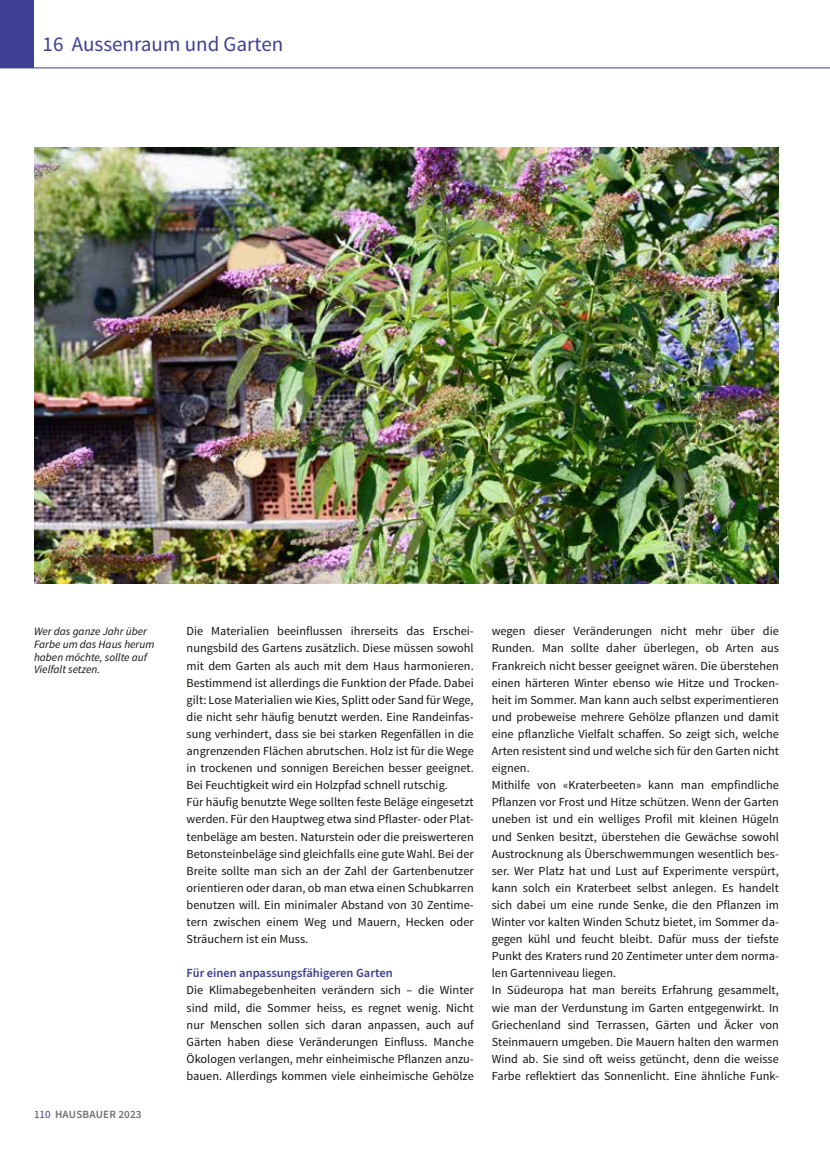
<style>
.page{position:relative;width:830px;height:1161px;background:#fff}
.page>*{position:absolute;margin:0;border:0;box-sizing:border-box;transform-origin:0 0}
.t1{font:21px "Source Sans Pro";color:#3d4093}
.t2{font:600 12.45px "Source Sans Pro";color:#3d4093}
.t3{font:12.3px/17.1px "Source Sans Pro";color:#12120d}
.t4{font:italic 11.25px/12.8px "Source Sans Pro";color:#12120d}
.t5{font:600 11.1px "Source Sans Pro";letter-spacing:.01em;color:#6f7070}
.s1{font-weight:400;color:#3d4093}
</style>
<div class="page">
<div style="left:0;top:0;width:34px;height:68px;background:#3d4093"></div>
<hr style="left:0;top:68px;width:829px;height:1px;background:#3d4093">
<img style="left:34px;top:148px;width:744px;height:436px">
<h1 class="t1" style="left:43px;top:31px;width:242px">16 Aussenraum und Garten</h1>
<p class="t4" style="left:34px;top:625px;width:122px">Wer das ganze Jahr über<br>Farbe um das Haus herum haben möchte, sollte auf<br>Vielfalt setzen.</p>
<p class="t5" style="left:34px;top:1107px;width:109px"><span class="s1">110</span> HAUSBAUER 2023</p>
<p class="t3" style="left:186px;top:623px;width:288px">Die Materialien beeinflussen ihrerseits das Erschei&shy;nungsbild des Gartens zusätzlich. Diese müssen sowohl mit dem Garten als auch mit dem Haus harmonieren.<br>Bestimmend ist allerdings die Funktion der Pfade. Dabei gilt: Lose Materialien wie Kies, Splitt oder Sand für Wege, die nicht sehr häufig benutzt werden. Eine Randeinfas&shy;sung verhindert, dass sie bei starken Regenfällen in die angrenzenden Flächen abrutschen. Holz ist für die Wege in trockenen und sonnigen Bereichen besser geeignet.<br>Bei Feuchtigkeit wird ein Holzpfad schnell rutschig.<br>Für häufig benutzte Wege sollten feste Beläge eingesetzt werden. Für den Hauptweg etwa sind Pflaster- oder Plat&shy;tenbeläge am besten. Naturstein oder die preiswerteren Betonsteinbeläge sind gleichfalls eine gute Wahl. Bei der Breite sollte man sich an der Zahl der Gartenbenutzer orientieren oder daran, ob man etwa einen Schubkarren benutzen will. Ein minimaler Abstand von 30 Zentime&shy;tern zwischen einem Weg und Mauern, Hecken oder Sträuchern ist ein Muss.</p>
<p class="t2" style="left:186px;top:965px;width:207px">Für einen anpassungsfähigeren Garten</p>
<p class="t3" style="left:186px;top:982px;width:288px;text-align:justify">Die Klimabegebenheiten verändern sich – die Winter sind mild, die Sommer heiss, es regnet wenig. Nicht nur Menschen sollen sich daran anpassen, auch auf Gärten haben diese Veränderungen Einfluss. Manche Ökologen verlangen, mehr einheimische Pflanzen anzu&shy;bauen. Allerdings kommen viele einheimische Gehölze</p>
<p class="t3" style="left:491px;top:623px;width:288px">wegen dieser Veränderungen nicht mehr über die Runden. Man sollte daher überlegen, ob Arten aus Frankreich nicht besser geeignet wären. Die überstehen einen härteren Winter ebenso wie Hitze und Trocken&shy;heit im Sommer. Man kann auch selbst experimentieren und probeweise mehrere Gehölze pflanzen und damit eine pflanzliche Vielfalt schaffen. So zeigt sich, welche Arten resistent sind und welche sich für den Garten nicht eignen.<br>Mithilfe von «Kraterbeeten» kann man empfindliche Pflanzen vor Frost und Hitze schützen. Wenn der Garten uneben ist und ein welliges Profil mit kleinen Hügeln und Senken besitzt, überstehen die Gewächse sowohl Austrocknung als Überschwemmungen wesentlich bes&shy;ser. Wer Platz hat und Lust auf Experimente verspürt, kann solch ein Kraterbeet selbst anlegen. Es handelt sich dabei um eine runde Senke, die den Pflanzen im Winter vor kalten Winden Schutz bietet, im Sommer da&shy;gegen kühl und feucht bleibt. Dafür muss der tiefste Punkt des Kraters rund 20 Zentimeter unter dem norma&shy;len Gartenniveau liegen.<br>In Südeuropa hat man bereits Erfahrung gesammelt, wie man der Verdunstung im Garten entgegenwirkt. In Griechenland sind Terrassen, Gärten und Äcker von Steinmauern umgeben. Die Mauern halten den warmen Wind ab. Sie sind oft weiss getüncht, denn die weisse Farbe reflektiert das Sonnenlicht. Eine ähnliche Funk-</p>
</div>
